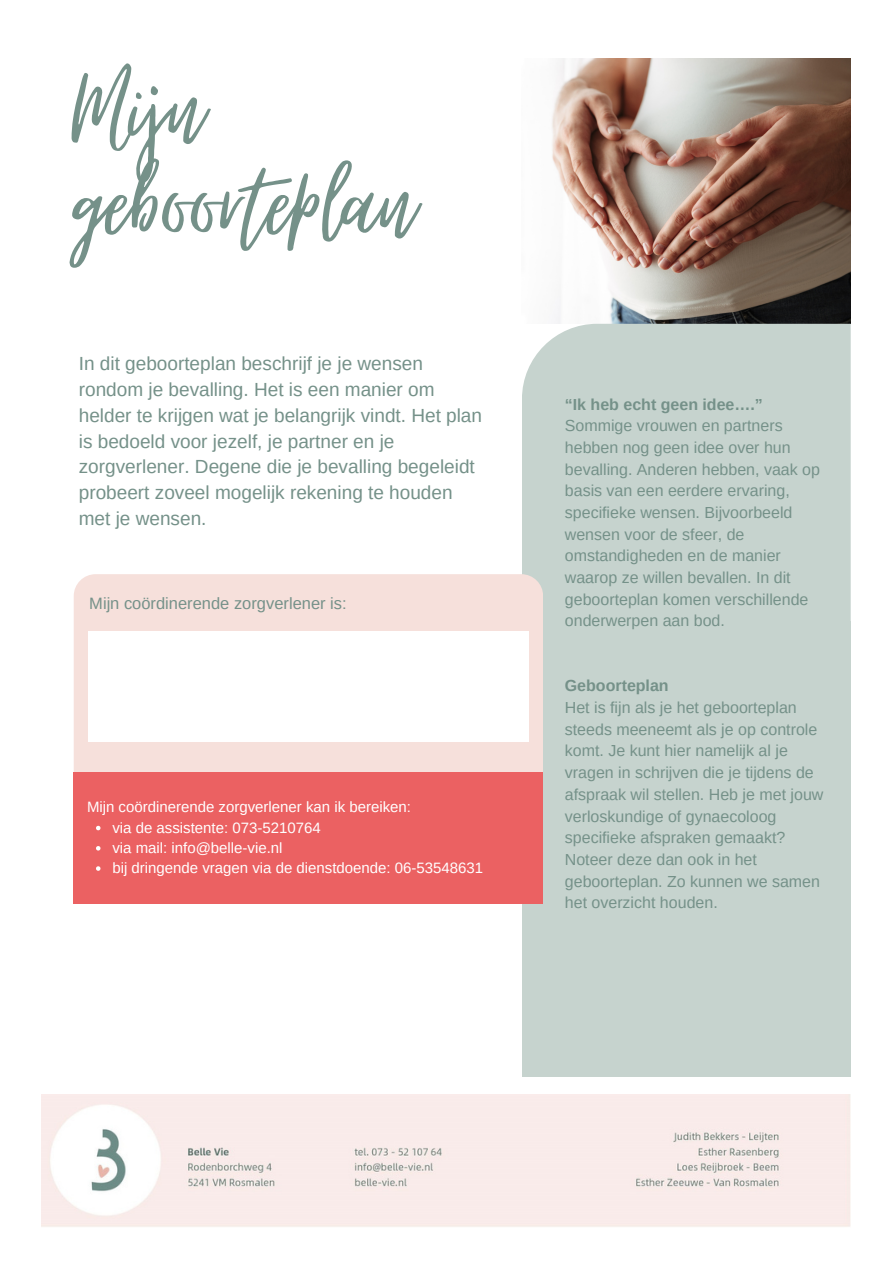
<style>
.page{position:relative;width:893px;height:1264px;background:#fff}
.page>*{position:absolute;margin:0;border:0;box-sizing:border-box;transform-origin:0 0}
.t1{font:140.4px "Virtual";color:#759189}
.t2{font:19.05px/25.8px "Arimo";color:#759189}
.t3{font:16.5px "Arimo";color:#759189}
.t4{font:16.05px/21.6px "Arimo";color:#759189}
.t5{font:700 16.05px "Arimo";color:#759189}
.t6{font:15px/20.2px "Arimo";color:#fff}
</style>
<div class="page">
<div style="left:522px;top:621px;width:328px;height:455px;background:#c6d3ce"></div>
<img style="left:552px;top:59px;width:298px;height:264px">
<div style="left:522px;top:324px;width:328px;height:297px;background:#c6d3ce"></div>
<div style="left:74px;top:574px;width:469px;height:264px;background:#f6e0db;border-radius:22px"></div>
<div style="left:74px;top:772px;width:468px;height:131px;background:#eb6162"></div>
<div style="left:88px;top:631px;width:441px;height:110px;background:#fff"></div>
<svg style="left:96px;top:825px;width:4px;height:5px"></svg>
<svg style="left:96px;top:846px;width:4px;height:4px"></svg>
<svg style="left:96px;top:866px;width:4px;height:4px"></svg>
<img style="left:42px;top:1094px;width:808px;height:133px">
<h1 class="t1" style="left:74px;top:32px;width:132px">Mijn</h1>
<h1 class="t1" style="left:74px;top:127px;width:343px">geboorteplan</h1>
<p class="t2" style="left:79px;top:350px;width:405px">In dit geboorteplan beschrijf je je wensen rondom je bevalling. Het is een manier om helder te krijgen wat je belangrijk vindt. Het plan is bedoeld voor jezelf, je partner en je zorgverlener. Degene die je bevalling begeleidt probeert zoveel mogelijk rekening te houden met je wensen.</p>
<p class="t3" style="left:89px;top:594px;width:259px">Mijn coördinerende zorgverlener is:</p>
<p class="t6" style="left:87px;top:797px;width:325px">Mijn coördinerende zorgverlener kan ik bereiken:</p>
<p class="t6" style="left:112px;top:817px;width:372px">via de assistente: 073-5210764<br>via mail: info@belle-vie.nl<br>bij dringende vragen via de dienstdoende: 06-53548631</p>
<p class="t5" style="left:565px;top:395px;width:199px">“Ik heb echt geen idee….”</p>
<p class="t4" style="left:565px;top:415px;width:257px">Sommige vrouwen en partners hebben nog geen idee over hun bevalling. Anderen hebben, vaak op basis van een eerdere ervaring, specifieke wensen. Bijvoorbeeld wensen voor de sfeer, de omstandigheden en de manier waarop ze willen bevallen. In dit geboorteplan komen verschillende onderwerpen aan bod.</p>
<p class="t5" style="left:565px;top:677px;width:105px">Geboorteplan</p>
<p class="t4" style="left:565px;top:696px;width:260px">Het is fijn als je het geboorteplan steeds meeneemt als je op controle komt. Je kunt hier namelijk al je vragen in schrijven die je tijdens de afspraak wil stellen. Heb je met jouw verloskundige of gynaecoloog specifieke afspraken gemaakt?<br>Noteer deze dan ook in het geboorteplan. Zo kunnen we samen het overzicht houden.</p>
</div>
